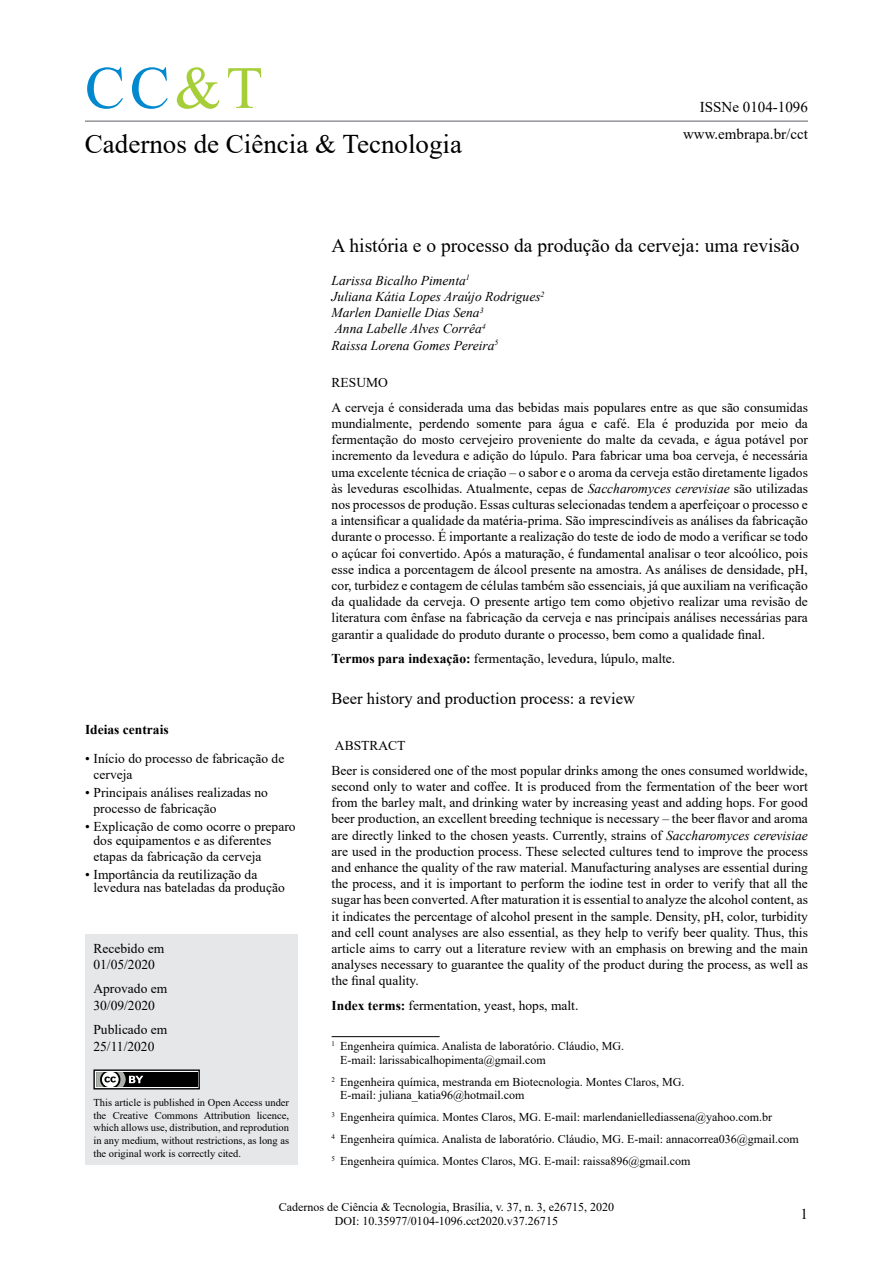
<style>
.page{position:relative;width:893px;height:1263px;background:#fff}
.page>*{position:absolute;margin:0;border:0;box-sizing:border-box;transform-origin:0 0}
.t1{font:60px "Times New Roman";color:#0089cf}
.t2{font:27px "Times New Roman";color:#000}
.t3{font:19.5px "Times New Roman";color:#000}
.t4{font:16.5px "Times New Roman";color:#000}
.t5{font:15px/26.5px "Times New Roman";color:#000;text-align:right}
.t6{font:13.5px/16.2px "Times New Roman";color:#000}
.t7{font:italic 13.5px/16.2px "Times New Roman";color:#000}
.t8{font:700 13.5px "Times New Roman";color:#000}
.t9{font:12px/13.5px "Times New Roman";color:#000}
.t10{font:10.5px/12.6px "Times New Roman";color:#000;text-align:justify}
.s1{color:#a6ce39}
.s2{font-style:italic}
.s3{font-weight:700}
</style>
<div class="page">
<hr style="left:85px;top:120px;width:723px;height:2px;background:#939598">
<div style="left:85px;top:935px;width:213px;height:230px;background:#e6e7e8"></div>
<svg style="left:143px;top:1071px;width:55px;height:16px"></svg>
<div style="left:93px;top:1069px;width:107px;height:20px;border:1px solid #000"></div>
<div style="left:96px;top:1072px;width:101px;height:15px;background:#000"></div>
<svg style="left:93px;top:1069px;width:50px;height:21px"></svg>
<hr style="left:332px;top:1036px;width:108px;height:1px;background:#000">
<h1 class="t1" style="left:85px;top:46px;width:179px">CC<span class="s1">&amp;T</span></h1>
<h2 class="t2" style="left:85px;top:125px;width:379px">Cadernos de Ciência &amp; Tecnologia</h2>
<p class="t5" style="left:683px;top:94px;width:126px">ISSNe 0104-1096 www.embrapa.br/cct</p>
<p class="t8" style="left:85px;top:720px;width:85px">Ideias centrais</p>
<p class="t6" style="left:94px;top:750px;width:192px;text-indent:-9px">• Início do processo de fabricação de cerveja</p>
<p class="t6" style="left:94px;top:784px;width:176px;text-indent:-9px">• Principais análises realizadas no processo de fabricação</p>
<p class="t6" style="left:94px;top:819px;width:204px;line-height:13.5px;text-indent:-9px">• Explicação de como ocorre o preparo dos equipamentos e as diferentes</p>
<p class="t6" style="left:94px;top:848px;width:169px">etapas da fabricação da cerveja</p>
<p class="t6" style="left:94px;top:867px;width:193px;line-height:13.5px;text-indent:-9px">• Importância da reutilização da levedura nas bateladas da produção</p>
<p class="t6" style="left:93px;top:939px;width:72px">Recebido em<br>01/05/2020</p>
<p class="t6" style="left:93px;top:980px;width:75px">Aprovado em<br>30/09/2020</p>
<p class="t6" style="left:93px;top:1021px;width:75px">Publicado em<br>25/11/2020</p>
<p class="t10" style="left:93px;top:1096px;width:197px">This article is published in Open Access under the Creative Commons Attribution licence, which allows use, distribution, and reprodution in any medium, without restrictions, as long as the original work is correctly cited.</p>
<h3 class="t3" style="left:332px;top:231px;width:469px">A história e o processo da produção da cerveja: uma revisão</h3>
<p class="t7" style="left:332px;top:272px;width:214px">Larissa Bicalho Pimenta<sup>1<br></sup>Juliana Kátia Lopes Araújo Rodrigues<sup>2<br></sup>Marlen Danielle Dias Sena<sup>3<br></sup>Anna Labelle Alves Corrêa<sup>4<br></sup>Raissa Lorena Gomes Pereira<sup>5</sup></p>
<p class="t6" style="left:332px;top:370px;width:478px;line-height:24.8px">RESUMO<br>A cerveja é considerada uma das bebidas mais populares entre as que são consumidas</p>
<p class="t6" style="left:332px;top:415px;width:478px;text-align:justify">mundialmente, perdendo somente para água e café. Ela é produzida por meio da fermentação do mosto cervejeiro proveniente do malte da cevada, e água potável por incremento da levedura e adição do lúpulo. Para fabricar uma boa cerveja, é necessária uma excelente técnica de criação – o sabor e o aroma da cerveja estão diretamente ligados às leveduras escolhidas. Atualmente, cepas de <span class="s2">Saccharomyces cerevisiae</span> são utilizadas nos processos de produção. Essas culturas selecionadas tendem a aperfeiçoar o processo e a intensificar a qualidade da matéria-prima. São imprescindíveis as análises da fabricação durante o processo. É importante a realização do teste de iodo de modo a verificar se todo o açúcar foi convertido. Após a maturação, é fundamental analisar o teor alcoólico, pois esse indica a porcentagem de álcool presente na amostra. As análises de densidade, pH, cor, turbidez e contagem de células também são essenciais, já que auxiliam na verificação da qualidade da cerveja. O presente artigo tem como objetivo realizar uma revisão de literatura com ênfase na fabricação da cerveja e nas principais análises necessárias para garantir a qualidade do produto durante o processo, bem como a qualidade final.</p>
<p class="t6" style="left:332px;top:650px;width:345px"><span class="s3">Termos para indexação:</span> fermentação, levedura, lúpulo, malte.</p>
<p class="t4" style="left:332px;top:687px;width:305px">Beer history and production process: a review</p>
<p class="t6" style="left:332px;top:733px;width:478px;line-height:24.8px">ABSTRACT<br>Beer is considered one of the most popular drinks among the ones consumed worldwide,</p>
<p class="t6" style="left:332px;top:778px;width:478px;text-align:justify">second only to water and coffee. It is produced from the fermentation of the beer wort from the barley malt, and drinking water by increasing yeast and adding hops. For good beer production, an excellent breeding technique is necessary – the beer flavor and aroma are directly linked to the chosen yeasts. Currently, strains of <span class="s2">Saccharomyces cerevisiae </span>are used in the production process. These selected cultures tend to improve the process and enhance the quality of the raw material. Manufacturing analyses are essential during the process, and it is important to perform the iodine test in order to verify that all the sugar has been converted. After maturation it is essential to analyze the alcohol content, as it indicates the percentage of alcohol present in the sample. Density, pH, color, turbidity and cell count analyses are also essential, as they help to verify beer quality. Thus, this article aims to carry out a literature review with an emphasis on brewing and the main analyses necessary to guarantee the quality of the product during the process, as well as the final quality.</p>
<p class="t6" style="left:332px;top:997px;width:248px"><span class="s3">Index terms:</span> fermentation, yeast, hops, malt.</p>
<p class="t9" style="left:340px;top:1039px;width:285px;text-indent:-9px"><sup>1</sup> Engenheira química. Analista de laboratório. Cláudio, MG.<br>E-mail: larissabicalhopimenta@gmail.com</p>
<p class="t9" style="left:340px;top:1074px;width:346px;text-indent:-9px"><sup>2</sup> Engenheira química, mestranda em Biotecnologia. Montes Claros, MG.<br>E-mail: juliana_katia96@hotmail.com</p>
<p class="t9" style="left:332px;top:1106px;width:469px;line-height:22px"><sup>3</sup> Engenheira química. Montes Claros, MG. E-mail: marlendaniellediassena@yahoo.com.br<br><sup>4</sup> Engenheira química. Analista de laboratório. Cláudio, MG. E-mail: annacorrea036@gmail.com<br><sup>5</sup> Engenheira química. Montes Claros, MG. E-mail: raissa896@gmail.com</p>
<p class="t9" style="left:279px;top:1199px;width:337px;line-height:14.4px;text-align:center">Cadernos de Ciência &amp; Tecnologia, Brasília, v. 37, n. 3, e26715, 2020<br>DOI: 10.35977/0104-1096.cct2020.v37.26715</p>
<p class="t5" style="left:800px;top:1200px;width:9px">1</p>
</div>
